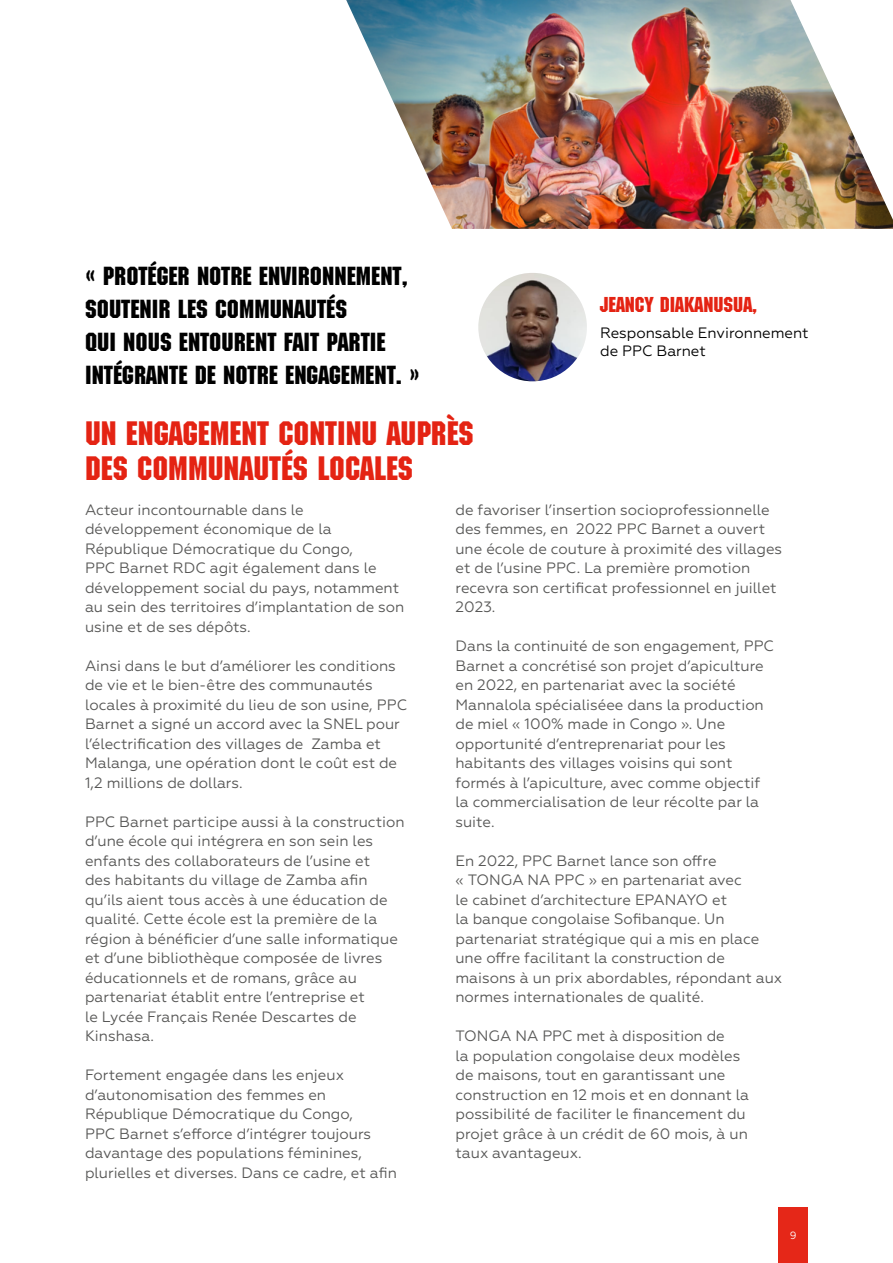
<style>
.page{position:relative;width:893px;height:1263px;background:#fff}
.page>*{position:absolute;margin:0;border:0;box-sizing:border-box;transform-origin:0 0}
.t1{font:33px/35.2px "Machine Std";color:#e42313}
.t2{font:25.5px/33px "Machine Std";color:#000}
.t3{font:21px "Machine Std";color:#e42313}
.t4{font:15px/19.5px "Geometria";color:#575756}
.t5{font:15px/18px "Geometria";color:#000}
.t6{font:10.5px "Geometria";color:#fff}
</style>
<div class="page">
<div style="left:778px;top:1207px;width:30px;height:56px;background:#e52718"></div>
<img style="left:346px;top:0;width:547px;height:229px">
<img style="left:478px;top:273px;width:109px;height:108px;border-radius:54px">
<h2 class="t2" style="left:85px;top:261px;width:336px">« PROTÉGER NOTRE ENVIRONNEMENT,<br>SOUTENIR LES COMMUNAUTÉS<br>QUI NOUS ENTOURENT FAIT PARTIE<br>INTÉGRANTE DE NOTRE ENGAGEMENT. »</h2>
<h3 class="t3" style="left:600px;top:292px;width:159px">JEANCY DIAKANUSUA,</h3>
<p class="t5" style="left:600px;top:324px;width:210px">Responsable Environnement de PPC Barnet</p>
<h1 class="t1" style="left:85px;top:417px;width:390px">UN ENGAGEMENT CONTINU AUPRÈS<br>DES COMMUNAUTÉS LOCALES</h1>
<p class="t4" style="left:85px;top:500px;width:321px">Acteur incontournable dans le développement économique de la République Démocratique du Congo,<br>PPC Barnet RDC agit également dans le développement social du pays, notamment au sein des territoires d’implantation de son usine et de ses dépôts.</p>
<p class="t4" style="left:85px;top:656px;width:324px">Ainsi dans le but d’améliorer les conditions de vie et le bien-être des communautés locales à proximité du lieu de son usine, PPC Barnet a signé un accord avec la SNEL pour l’électrification des villages de Zamba et Malanga, une opération dont le coût est de 1,2 millions de dollars.</p>
<p class="t4" style="left:85px;top:812px;width:321px">PPC Barnet participe aussi à la construction d’une école qui intégrera en son sein les enfants des collaborateurs de l’usine et<br>des habitants du village de Zamba afin qu’ils aient tous accès à une éducation de qualité. Cette école est la première de la région à bénéficier d’une salle informatique et d’une bibliothèque composée de livres éducationnels et de romans, grâce au partenariat établit entre l’entreprise et<br>le Lycée Français Renée Descartes de Kinshasa.</p>
<p class="t4" style="left:85px;top:1065px;width:313px">Fortement engagée dans les enjeux d’autonomisation des femmes en République Démocratique du Congo,<br>PPC Barnet s’efforce d’intégrer toujours davantage des populations féminines, plurielles et diverses. Dans ce cadre, et afin</p>
<p class="t4" style="left:455px;top:500px;width:328px">de favoriser l’insertion socioprofessionnelle des femmes, en 2022 PPC Barnet a ouvert une école de couture à proximité des villages et de l’usine PPC. La première promotion recevra son certificat professionnel en juillet 2023.</p>
<p class="t4" style="left:455px;top:636px;width:320px">Dans la continuité de son engagement, PPC Barnet a concrétisé son projet d’apiculture en 2022, en partenariat avec la société Mannalola spécialiséee dans la production de miel « 100% made in Congo ». Une opportunité d’entreprenariat pour les habitants des villages voisins qui sont formés à l’apiculture, avec comme objectif la commercialisation de leur récolte par la suite.</p>
<p class="t4" style="left:455px;top:851px;width:328px">En 2022, PPC Barnet lance son offre<br>« TONGA NA PPC » en partenariat avec<br>le cabinet d’architecture EPANAYO et<br>la banque congolaise Sofibanque. Un partenariat stratégique qui a mis en place une offre facilitant la construction de maisons à un prix abordables, répondant aux normes internationales de qualité.</p>
<p class="t4" style="left:455px;top:1026px;width:295px">TONGA NA PPC met à disposition de<br>la population congolaise deux modèles de maisons, tout en garantissant une construction en 12 mois et en donnant la possibilité de faciliter le financement du projet grâce à un crédit de 60 mois, à un taux avantageux.</p>
<p class="t6" style="left:790px;top:1229px;width:8px">9</p>
</div>
